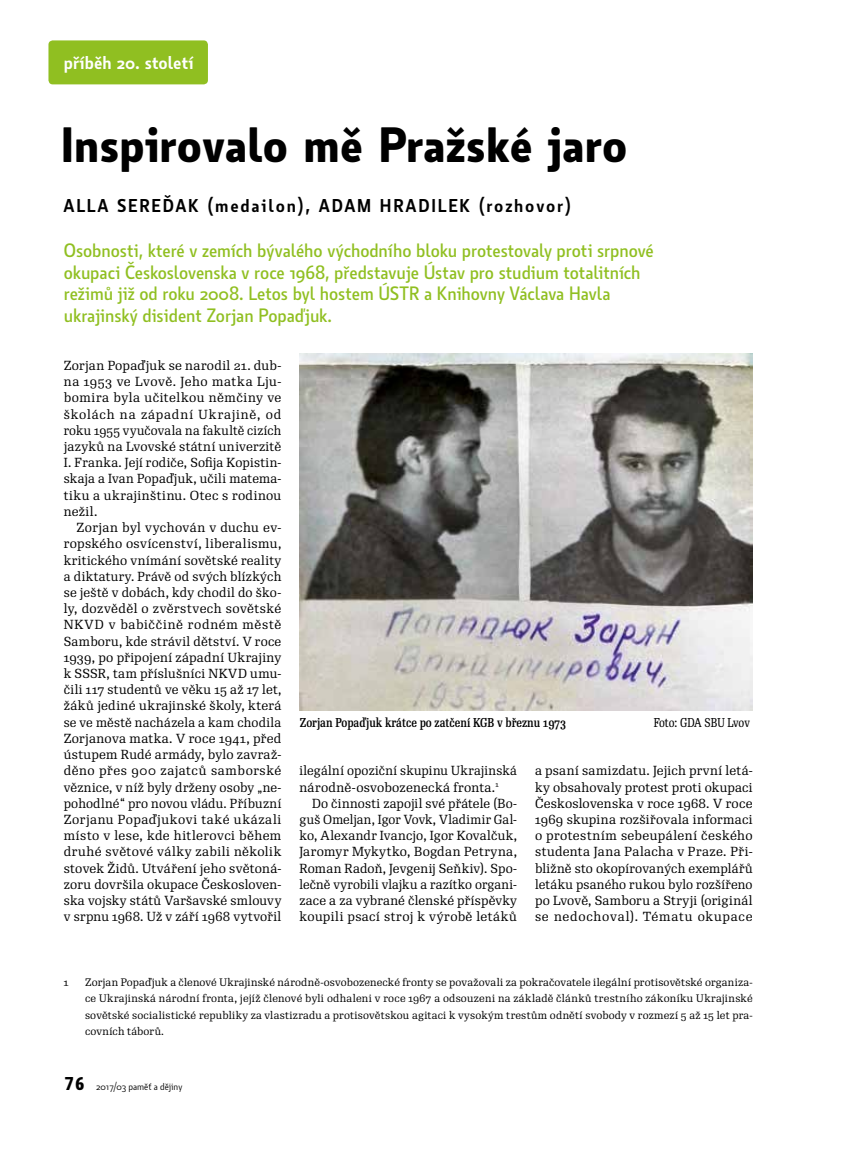
<style>
.page{position:relative;width:859px;height:1149px;background:#fff}
.page>*{position:absolute;margin:0;border:0;box-sizing:border-box;transform-origin:0 0}
.t1{font:700 48px "Botanika Std";color:#000}
.t2{font:500 18.75px/21.8px "Botanika Std";letter-spacing:-.005em;color:#90bf21}
.t3{font:600 18px "Botanika Std";letter-spacing:.1em;color:#000}
.t4{font:600 18px "Botanika Std";color:#fff}
.t5{font:12.75px/16.2px "Re Public Std";letter-spacing:.025em;color:#000;text-align:justify}
.t6{font:500 12.45px "Re Public Std Cond";color:#000}
.t7{font:12.45px "Re Public Std Cond";color:#000}
.t8{font:10.5px/16.2px "Re Public Std";letter-spacing:.015em;color:#000;text-align:justify}
.t9{font:9.75px "Botanika Std";color:#000}
.s1{font-family:"Botanika Mono";font-weight:700;font-size:18px}
</style>
<div class="page">
<div style="left:48px;top:40px;width:160px;height:44px;background:#90bf21;border-radius:4px"></div>
<img style="left:300px;top:353px;width:452px;height:357px">
<h3 class="t4" style="left:64px;top:50px;width:131px">příběh 20. století</h3>
<h1 class="t1" style="left:61px;top:112px;width:568px">Inspirovalo mě Pražské jaro</h1>
<h3 class="t3" style="left:64px;top:193px;width:509px">ALLA SEREĎAK (medailon), ADAM HRADILEK (rozhovor)</h3>
<p class="t2" style="left:64px;top:239px;width:592px">Osobnosti, které v zemích bývalého východního bloku protestovaly proti srpnové okupaci Československa v roce 1968, představuje Ústav pro studium totalitních režimů již od roku 2008. Letos byl hostem ÚSTR a Knihovny Václava Havla ukrajinský disident Zorjan Popaďjuk.</p>
<p class="t5" style="left:64px;top:357px;width:219px">Zorjan Popaďjuk se narodil 21. dub&shy;na 1953 ve Lvově. Jeho matka Lju&shy;bomira byla učitelkou němčiny ve školách na západní Ukrajině, od roku 1955 vyučovala na fakultě cizích jazyků na Lvovské státní univerzitě I. Franka. Její rodiče, Sofija Kopistin&shy;skaja a Ivan Popaďjuk, učili matema&shy;tiku a ukrajinštinu. Otec s rodinou nežil.</p>
<p class="t5" style="left:64px;top:519px;width:219px;text-indent:13px">Zorjan byl vychován v duchu ev&shy;ropského osvícenství, liberalismu, kritického vnímání sovětské reality a diktatury. Právě od svých blízkých se ještě v dobách, kdy chodil do ško&shy;ly, dozvěděl o zvěrstvech sovětské NKVD v babiččině rodném městě Samboru, kde strávil dětství. V roce 1939, po připojení západní Ukrajiny k SSSR, tam příslušníci NKVD umu&shy;čili 117 studentů ve věku 15 až 17 let, žáků jediné ukrajinské školy, která se ve městě nacházela a kam chodila Zorjanova matka. V roce 1941, před ústupem Rudé armády, bylo zavraž&shy;děno přes 900 zajatců samborské věznice, v níž byly drženy osoby „ne&shy;pohodlné“ pro novou vládu. Příbuzní Zorjanu Popaďjukovi také ukázali místo v lese, kde hitlerovci během druhé světové války zabili několik stovek Židů. Utváření jeho světoná&shy;zoru dovršila okupace Českosloven&shy;ska vojsky států Varšavské smlouvy v srpnu 1968. Už v září 1968 vytvořil</p>
<p class="t6" style="left:300px;top:714px;width:268px">Zorjan Popaďjuk krátce po zatčení KGB v březnu 1973</p>
<p class="t7" style="left:654px;top:714px;width:97px">Foto: GDA SBU Lvov</p>
<p class="t5" style="left:299px;top:762px;width:219px">ilegální opoziční skupinu Ukrajinská národně-osvobozenecká fronta.<sup>1</sup></p>
<p class="t5" style="left:299px;top:795px;width:219px;text-indent:13px">Do činnosti zapojil své přátele (Bo&shy;guš Omeljan, Igor Vovk, Vladimir Gal&shy;ko, Alexandr Ivancjo, Igor Kovalčuk, Jaromyr Mykytko, Bogdan Petryna, Roman Radoň, Jevgenij Seňkiv). Spo&shy;lečně vyrobili vlajku a razítko organi&shy;zace a za vybrané členské příspěvky koupili psací stroj k výrobě letáků</p>
<p class="t5" style="left:535px;top:762px;width:219px">a psaní samizdatu. Jejich první letá&shy;ky obsahovaly protest proti okupaci Československa v roce 1968. V roce 1969 skupina rozšiřovala informaci o protestním sebeupálení českého studenta Jana Palacha v Praze. Při&shy;bližně sto okopírovaných exemplářů letáku psaného rukou bylo rozšířeno po Lvově, Samboru a Stryji (originál se nedochoval). Tématu okupace</p>
<p class="t8" style="left:64px;top:974px;width:6px">1</p>
<p class="t8" style="left:85px;top:974px;width:669px">Zorjan Popaďjuk a členové Ukrajinské národně-osvobozenecké fronty se považovali za pokračovatele ilegální protisovětské organiza&shy;ce Ukrajinská národní fronta, jejíž členové byli odhaleni v roce 1967 a odsouzeni na základě článků trestního zákoníku Ukrajinské sovětské socialistické republiky za vlastizradu a protisovětskou agitaci k vysokým trestům odnětí svobody v rozmezí 5 až 15 let pra&shy;covních táborů.</p>
<p class="t9" style="left:64px;top:1079px;width:120px"><span class="s1">76</span> 2017/03 paměť a dějiny</p>
</div>
